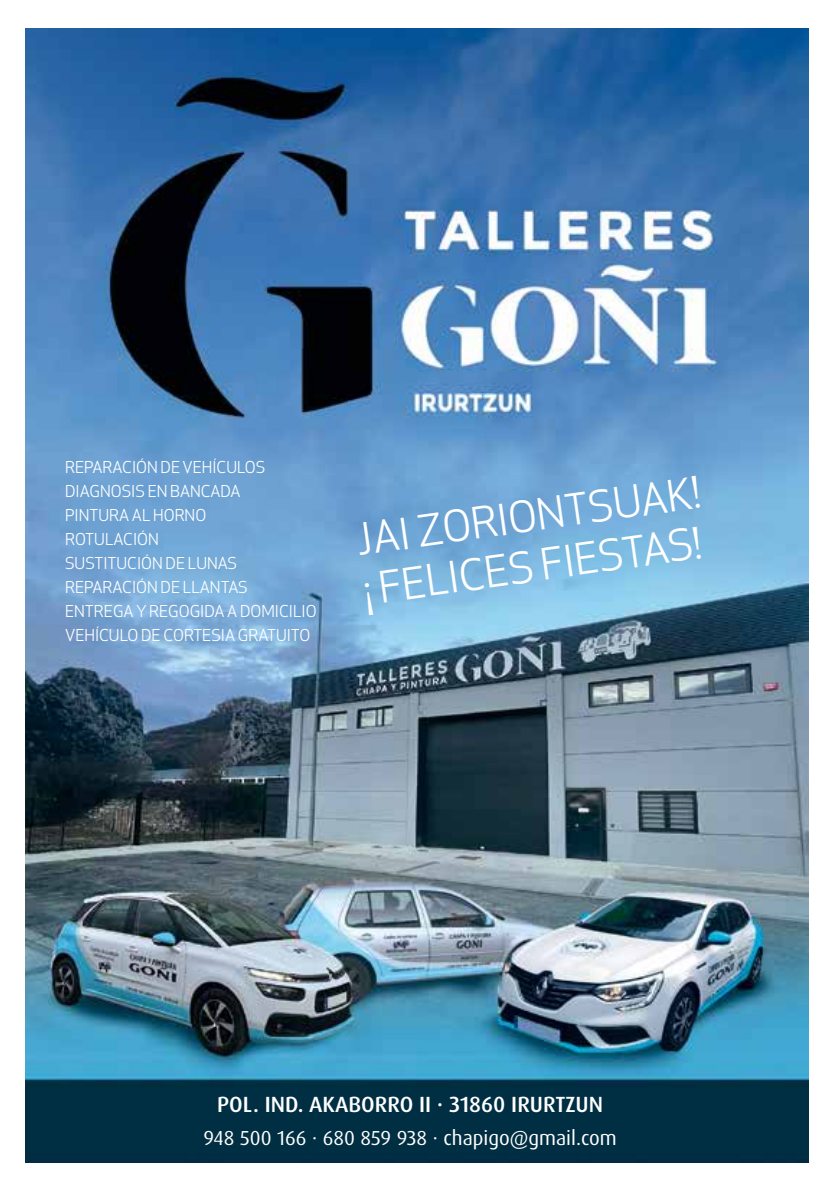
<style>
.page{position:relative;width:840px;height:1191px;background:#fff}
.page>*{position:absolute;margin:0;border:0;box-sizing:border-box;transform-origin:0 0}
.t1{font:42.4px/50px "Apex New";color:#fff}
.t2{font:500 22px "Dax Pro";color:#fff}
.t3{font:20.2px "Dax Pro";color:#fff}
.t4{font:16px/24px "Apex New";color:#fff}
</style>
<div class="page">
<img style="left:25px;top:28px;width:783px;height:1134px">
<p class="t4" style="left:65px;top:455px;width:253px">REPARACIÓN DE VEHÍCULOS<br>DIAGNOSIS EN BANCADA<br>PINTURA AL HORNO<br>ROTULACIÓN<br>SUSTITUCIÓN DE LUNAS<br>REPARACIÓN DE LLANTAS<br>ENTREGA Y REGOGIDA A DOMICILIO<br>VEHÍCULO DE CORTESIA GRATUITO</p>
<h1 class="t1" style="left:353px;top:515px;width:348px;rotate:-8deg">JAI ZORIONTSUAK! ¡ FELICES FIESTAS!</h1>
<h2 class="t2" style="left:217px;top:1090px;width:387px">POL. IND. AKABORRO II · 31860 IRURTZUN</h2>
<p class="t3" style="left:203px;top:1124px;width:414px">948 500 166 · 680 859 938 · chapigo@gmail.com</p>
</div>
